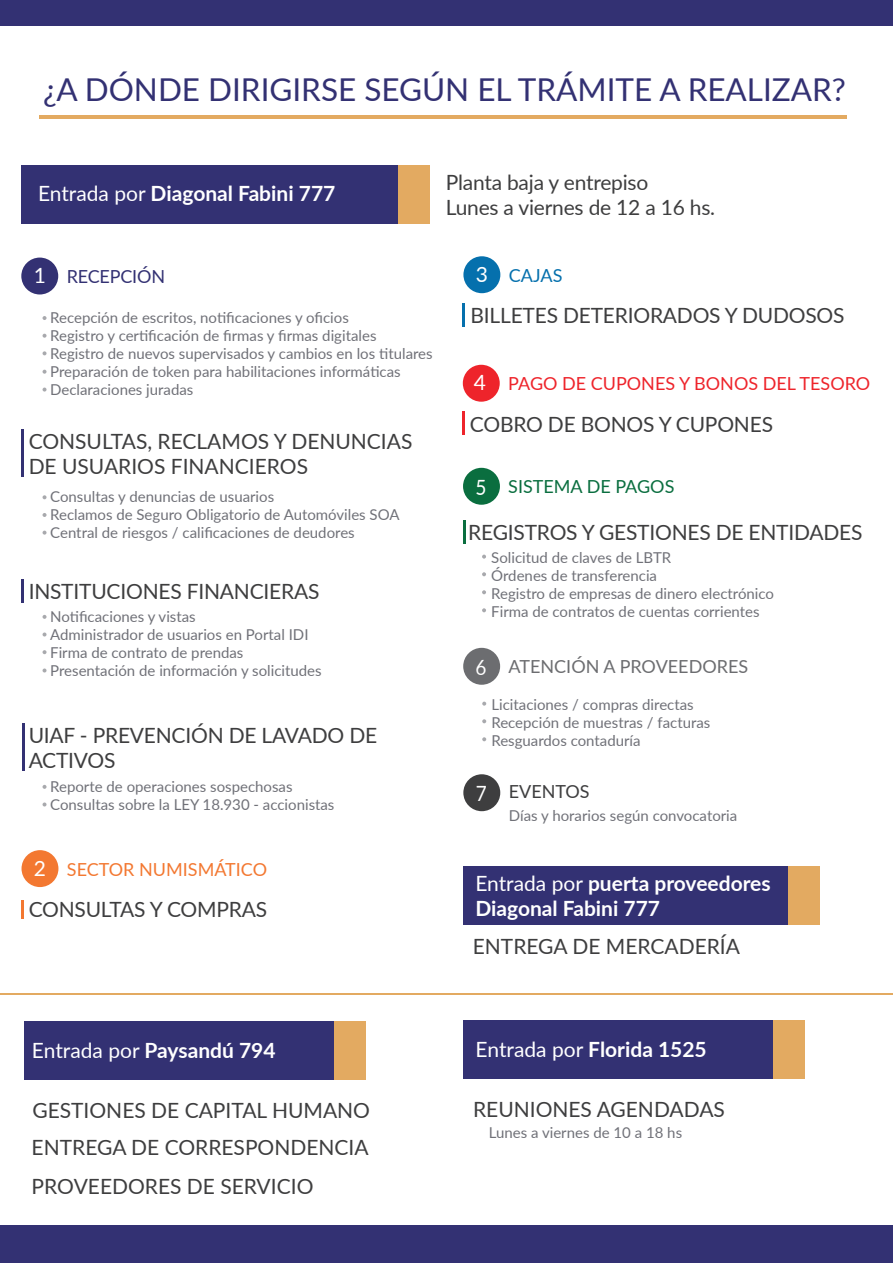
<style>
.page{position:relative;width:893px;height:1263px;background:#fff}
.page>*{position:absolute;margin:0;border:0;box-sizing:border-box;transform-origin:0 0}
.t1{font:31.5px "Lato";color:#333173}
.t2{font:21px/25.2px "Lato";letter-spacing:-.01em;color:#3e3e3f}
.t3{font:700 21px/25.2px "Lato";color:#fff}
.t4{font:21px "Lato";color:#fff;scale:.91 1}
.t5{font:18px "Lato";color:#ee242b}
.t6{font:18px "Lato";color:#6c6d70}
.t7{font:18px "Lato";color:#f37831}
.t8{font:18px "Lato";color:#0a6e3f}
.t9{font:18px "Lato";letter-spacing:-.01em;color:#333173}
.t10{font:18px "Lato";color:#3e3e3f}
.t11{font:18px "Lato";color:#0570ad}
.t12{font:15px/18px "Lato";color:#707178}
.s1{font-weight:400}
.s2{font-size:21px;color:#fff}
</style>
<div class="page">
<div style="left:0;top:1225px;width:893px;height:38px;background:#333173"></div>
<div style="left:0;top:0;width:893px;height:25px;background:#333173"></div>
<hr style="left:40px;top:116px;width:807px;height:3px;background:#e3aa61">
<hr style="left:0;top:993px;width:893px;height:1px;background:#e3aa61">
<div style="left:21px;top:258px;width:37px;height:36px;background:#333173;border-radius:50%"></div>
<div style="left:21px;top:165px;width:378px;height:58px;background:#333173"></div>
<div style="left:399px;top:165px;width:31px;height:58px;background:#e3aa61"></div>
<hr style="left:462px;top:412px;width:3px;height:23px;background:#ee242b">
<hr style="left:462px;top:303px;width:3px;height:24px;background:#0570ad">
<hr style="left:21px;top:579px;width:3px;height:23px;background:#333173">
<div style="left:24px;top:1022px;width:310px;height:58px;background:#333173"></div>
<div style="left:334px;top:1022px;width:31px;height:58px;background:#e3aa61"></div>
<hr style="left:21px;top:429px;width:3px;height:48px;background:#333173">
<svg style="left:43px;top:495px;width:4px;height:4px"></svg>
<svg style="left:43px;top:513px;width:4px;height:4px"></svg>
<svg style="left:43px;top:531px;width:4px;height:4px"></svg>
<div style="left:463px;top:1021px;width:310px;height:58px;background:#333173"></div>
<div style="left:773px;top:1021px;width:32px;height:58px;background:#e3aa61"></div>
<div style="left:463px;top:866px;width:326px;height:59px;background:#333173"></div>
<div style="left:788px;top:866px;width:31px;height:59px;background:#e3aa61"></div>
<svg style="left:43px;top:316px;width:4px;height:4px"></svg>
<svg style="left:43px;top:334px;width:4px;height:4px"></svg>
<svg style="left:43px;top:351px;width:4px;height:4px"></svg>
<svg style="left:43px;top:370px;width:4px;height:4px"></svg>
<svg style="left:43px;top:388px;width:4px;height:4px"></svg>
<svg style="left:43px;top:615px;width:4px;height:4px"></svg>
<svg style="left:43px;top:632px;width:4px;height:4px"></svg>
<svg style="left:43px;top:650px;width:4px;height:4px"></svg>
<svg style="left:43px;top:668px;width:4px;height:4px"></svg>
<div style="left:22px;top:850px;width:36px;height:37px;background:#f37831;border-radius:50%"></div>
<svg style="left:21px;top:900px;width:2px;height:18px"></svg>
<div style="left:463px;top:256px;width:37px;height:37px;background:#0570ad;border-radius:50%"></div>
<div style="left:463px;top:365px;width:37px;height:37px;background:#ee242b;border-radius:50%"></div>
<div style="left:463px;top:468px;width:37px;height:37px;background:#0a6e3f;border-radius:50%"></div>
<hr style="left:22px;top:723px;width:3px;height:48px;background:#333173">
<svg style="left:43px;top:785px;width:4px;height:4px"></svg>
<svg style="left:43px;top:802px;width:4px;height:4px"></svg>
<hr style="left:463px;top:520px;width:3px;height:24px;background:#0a6e3f">
<svg style="left:482px;top:555px;width:4px;height:4px"></svg>
<svg style="left:482px;top:572px;width:4px;height:4px"></svg>
<svg style="left:482px;top:590px;width:4px;height:4px"></svg>
<svg style="left:482px;top:608px;width:4px;height:4px"></svg>
<div style="left:463px;top:648px;width:37px;height:37px;background:#6c6d70;border-radius:50%"></div>
<div style="left:463px;top:774px;width:37px;height:37px;background:#3e3e3f;border-radius:50%"></div>
<svg style="left:482px;top:702px;width:4px;height:4px"></svg>
<svg style="left:482px;top:719px;width:4px;height:4px"></svg>
<svg style="left:482px;top:737px;width:4px;height:4px"></svg>
<h1 class="t1" style="left:43px;top:67px;width:804px">¿A DÓNDE DIRIGIRSE SEGÚN EL TRÁMITE A REALIZAR?</h1>
<h2 class="t3" style="left:38px;top:180px;width:299px"><span class="s1">Entrada por</span> Diagonal Fabini 777</h2>
<h2 class="t2" style="left:446px;top:168px;width:271px">Planta baja y entrepiso<br>Lunes a viernes de 12 a 16 hs.</h2>
<p class="t9" style="left:34px;top:264px;width:133px"><span class="s2">1</span> RECEPCIÓN</p>
<p class="t12" style="left:50px;top:308px;width:384px">Recepción de escritos, notificaciones y oficios<br>Registro y certificación de firmas y firmas digitales Registro de nuevos supervisados y cambios en los titulares Preparación de token para habilitaciones informáticas Declaraciones juradas</p>
<h2 class="t2" style="left:29px;top:428px;width:385px">CONSULTAS, RECLAMOS Y DENUNCIAS<br>DE USUARIOS FINANCIEROS</h2>
<p class="t12" style="left:50px;top:487px;width:351px">Consultas y denuncias de usuarios<br>Reclamos de Seguro Obligatorio de Automóviles SOA<br>Central de riesgos / calificaciones de deudores</p>
<h2 class="t2" style="left:29px;top:577px;width:292px">INSTITUCIONES FINANCIERAS</h2>
<p class="t12" style="left:50px;top:606px;width:273px">Notificaciones y vistas<br>Administrador de usuarios en Portal IDI Firma de contrato de prendas Presentación de información y solicitudes</p>
<h2 class="t2" style="left:29px;top:722px;width:350px">UIAF - PREVENCIÓN DE LAVADO DE<br>ACTIVOS</h2>
<p class="t12" style="left:50px;top:776px;width:286px">Reporte de operaciones sospechosas<br>Consultas sobre la LEY 18.930 - accionistas</p>
<p class="t7" style="left:34px;top:856px;width:235px"><span class="s2">2</span> SECTOR NUMISMÁTICO</p>
<h2 class="t2" style="left:29px;top:896px;width:240px">CONSULTAS Y COMPRAS</h2>
<p class="t11" style="left:476px;top:262px;width:88px"><span class="s2">3</span> CAJAS</p>
<h2 class="t2" style="left:471px;top:302px;width:375px">BILLETES DETERIORADOS Y DUDOSOS</h2>
<p class="t5" style="left:474px;top:371px;width:398px"><span class="s2">4</span> PAGO DE CUPONES Y BONOS DEL TESORO</p>
<h2 class="t2" style="left:470px;top:410px;width:305px">COBRO DE BONOS Y CUPONES</h2>
<h2 class="t4" style="left:475px;top:472px;width:14px">5</h2>
<p class="t8" style="left:508px;top:474px;width:168px">SISTEMA DE PAGOS</p>
<h2 class="t2" style="left:468px;top:519px;width:396px">REGISTROS Y GESTIONES DE ENTIDADES</h2>
<p class="t12" style="left:491px;top:548px;width:284px">Solicitud de claves de LBTR<br>Órdenes de transferencia<br>Registro de empresas de dinero electrónico Firma de contratos de cuentas corrientes</p>
<p class="t6" style="left:476px;top:654px;width:274px"><span class="s2">6</span> ATENCIÓN A PROVEEDORES</p>
<p class="t12" style="left:491px;top:695px;width:220px">Licitaciones / compras directas<br>Recepción de muestras / facturas<br>Resguardos contaduría</p>
<p class="t10" style="left:476px;top:779px;width:115px"><span class="s2">7</span> EVENTOS</p>
<p class="t12" style="left:509px;top:806px;width:230px">Días y horarios según convocatoria</p>
<h2 class="t3" style="left:475px;top:870px;width:297px"><span class="s1">Entrada por</span> puerta proveedores<br>Diagonal Fabini 777</h2>
<h2 class="t2" style="left:473px;top:932px;width:269px">ENTREGA DE MERCADERÍA</h2>
<h2 class="t3" style="left:32px;top:1037px;width:245px"><span class="s1">Entrada por</span> Paysandú 794</h2>
<h2 class="t2" style="left:32px;top:1090px;width:340px;line-height:37.8px;text-align:justify">GESTIONES DE CAPITAL HUMANO ENTREGA DE CORRESPONDENCIA PROVEEDORES DE SERVICIO</h2>
<h2 class="t3" style="left:476px;top:1036px;width:233px"><span class="s1">Entrada por</span> Florida 1525</h2>
<h2 class="t2" style="left:473px;top:1096px;width:253px">REUNIONES AGENDADAS</h2>
<p class="t12" style="left:489px;top:1123px;width:195px">Lunes a viernes de 10 a 18 hs</p>
</div>
